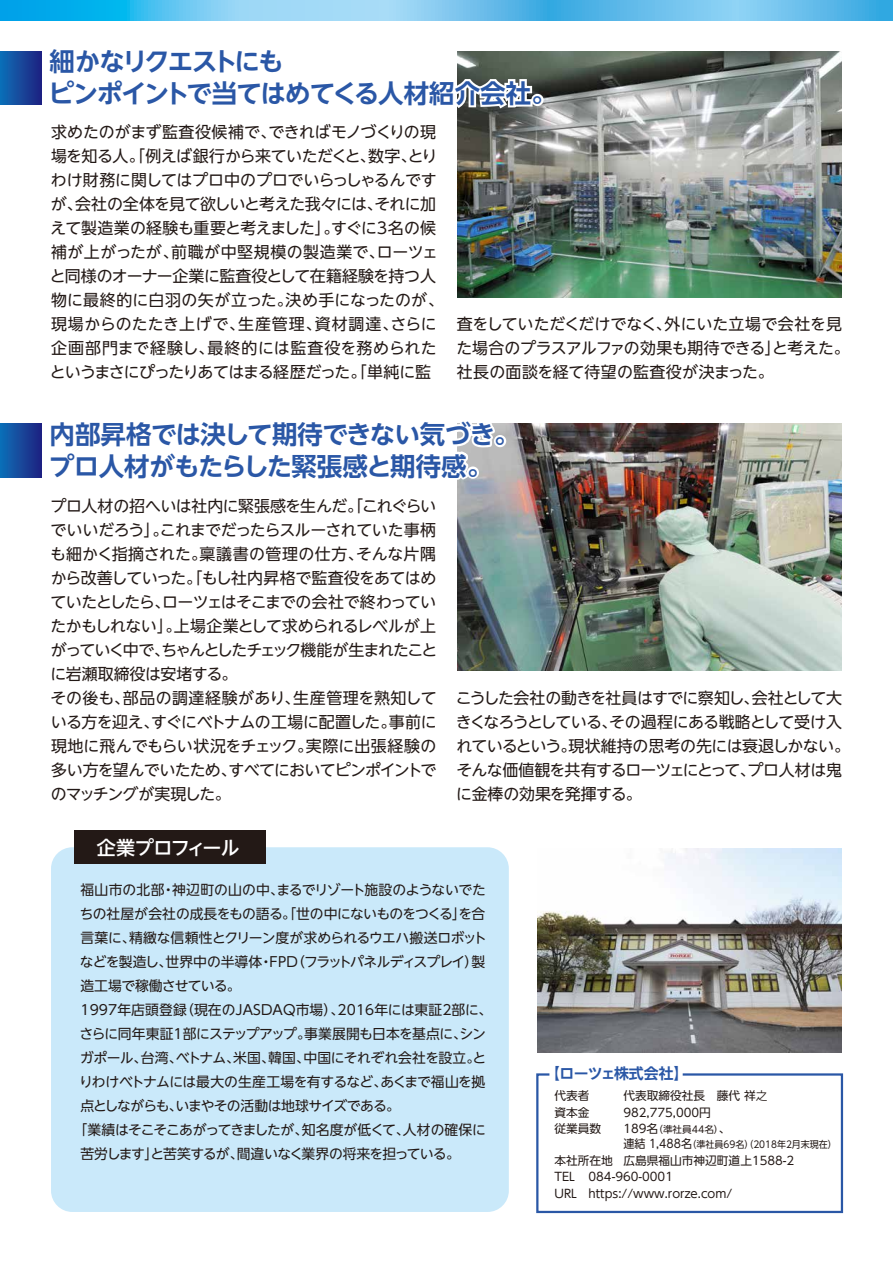
<style>
.page{position:relative;width:893px;height:1263px;background:#fff}
.page>*{position:absolute;margin:0;border:0;box-sizing:border-box;transform-origin:0 0}
.t1{font:700 25.5px/31.5px "UD Shin Go NT Pro De";letter-spacing:-.035em;color:#2a57a6}
.t2{font:500 19.2px "UD Shin Go NT Pro";letter-spacing:-.065em;color:#fff}
.t3{font:15.9px/24px "UD Shin Go NT Pro";letter-spacing:-.025em;color:#231916}
.t4{font:700 14.85px "UD Shin Go NT Pro De";letter-spacing:-.05em;color:#2a57a6}
.t5{font:13.8px "UD Shin Go NT Pro";letter-spacing:-.03em;color:#231916}
.t6{font:13.8px "UD Shin Go NT Pro";letter-spacing:.01em;color:#231916}
.t7{font:13.8px "UD Shin Go NT Pro";letter-spacing:-.065em;color:#231916}
.t8{font:13.8px "UD Shin Go NT Pro";letter-spacing:.005em;color:#231916}
.t9{font:13.8px "UD Shin Go NT Pro";letter-spacing:-.06em;color:#231916}
.t10{font:13.8px "UD Shin Go NT Pro";letter-spacing:-.055em;color:#231916}
.t11{font:11.7px/16.5px "UD Shin Go NT Pro";color:#231916}
.t12{font:9.6px/15px "UD Shin Go NT Pro";color:#231916}
.s1{font-family:"Koz Go Pr 6 N"}
.s2{font-size:11.7px}
</style>
<div class="page">
<svg style="left:0;top:0;width:893px;height:20px;background:#62c1ee"></svg>
<img style="left:537px;top:848px;width:305px;height:204px">
<div style="left:51px;top:847px;width:458px;height:365px;background:#cae9fa;border-radius:21px"></div>
<div style="left:74px;top:831px;width:192px;height:33px;background:#231916"></div>
<svg style="left:536px;top:1073px;width:308px;height:141px"></svg>
<div style="left:0;top:51px;width:42px;height:54px;background:linear-gradient(to right,#0d6fb7,#1e2281)"></div>
<div style="left:0;top:424px;width:42px;height:53px;background:linear-gradient(to right,#0d6fb7,#1e2281)"></div>
<img style="left:457px;top:51px;width:385px;height:247px">
<img style="left:457px;top:424px;width:385px;height:246px">
<svg style="left:457px;top:51px;width:89px;height:60px"></svg>
<svg style="left:457px;top:423px;width:51px;height:61px"></svg>
<h1 class="t1" style="left:49px;top:45px;width:510px">細かなリクエストにも<br>ピンポイントで当てはめてくる人材紹介会社。</h1>
<p class="t3" style="left:50px;top:119px;width:396px">求めたのがまず監査役候補で、できればモノづくりの現場を知る人。「例えば銀行から来ていただくと、数字、とりわけ財務に関してはプロ中のプロでいらっしゃるんですが、会社の全体を見て欲しいと考えた我々には、それに加えて製造業の経験も重要と考えました」。すぐに3名の候補が上がったが、前職が中堅規模の製造業で、ローツェと同様のオーナー企業に監査役として在籍経験を持つ人物に最終的に白羽の矢が立った。決め手になったのが、現場からのたたき上げで、生産管理、資材調達、さらに企画部門まで経験し、最終的には監査役を務められたというまさにぴったりあてはまる経歴だった。「単純に監</p>
<p class="t3" style="left:456px;top:311px;width:395px">査をしていただくだけでなく、外にいた立場で会社を見た場合のプラスアルファの効果も期待できる」と考えた。社長の面談を経て待望の監査役が決まった。</p>
<h1 class="t1" style="left:49px;top:418px;width:472px">内部昇格では決して期待できない気づき。プロ人材がもたらした緊張感と期待感。</h1>
<p class="t3" style="left:50px;top:494px;width:389px">プロ人材の招へいは社内に緊張感を生んだ。「これぐらいでいいだろう」。これまでだったらスルーされていた事柄も細かく指摘された。稟議書の管理の仕方、そんな片隅から改善していった。「もし社内昇格で監査役をあてはめていたとしたら、ローツェはそこまでの会社で終わっていたかもしれない」。上場企業として求められるレベルが上がっていく中で、ちゃんとしたチェック機能が生まれたことに岩瀬取締役は安堵する。<br>その後も、部品の調達経験があり、生産管理を熟知している方を迎え、すぐにベトナムの工場に配置した。事前に現地に飛んでもらい状況をチェック。実際に出張経験の多い方を望んでいたため、すべてにおいてピンポイントでのマッチングが実現した。</p>
<p class="t2" style="left:97px;top:832px;width:144px">企業プロフィール</p>
<p class="t3" style="left:456px;top:686px;width:396px">こうした会社の動きを社員はすでに察知し、会社として大きくなろうとしている、その過程にある戦略として受け入れているという。現状維持の思考の先には衰退しかない。そんな価値観を共有するローツェにとって、プロ人材は鬼に金棒の効果を発揮する。</p>
<p class="t8" style="left:80px;top:878px;width:407px">福山市の北部・神辺町の山の中、まるでリゾート施設のようないでた</p>
<p class="t5" style="left:80px;top:902px;width:407px">ちの社屋が会社の成長をもの語る。「世の中にないものをつくる」を合</p>
<p class="t5" style="left:80px;top:926px;width:408px">言葉に、精緻な信頼性とクリーン度が求められるウエハ搬送ロボット</p>
<p class="t7" style="left:80px;top:950px;width:407px">などを製造し、世界中の半導体・FPD（フラットパネルディスプレイ）製</p>
<p class="t5" style="left:80px;top:974px;width:162px">造工場で稼働させている。</p>
<p class="t6" style="left:80px;top:998px;width:413px">1997年店頭登録（現在のJASDAQ市場）、2016年には東証2部に、</p>
<p class="t5" style="left:80px;top:1022px;width:408px">さらに同年東証1部にステップアップ。事業展開も日本を基点に、シン</p>
<p class="t5" style="left:80px;top:1046px;width:408px">ガポール、台湾、ベトナム、米国、韓国、中国にそれぞれ会社を設立。と</p>
<p class="t5" style="left:79px;top:1070px;width:408px">りわけベトナムには最大の生産工場を有するなど、あくまで福山を拠</p>
<p class="t10" style="left:80px;top:1094px;width:321px">点としながらも、いまやその活動は地球サイズである。</p>
<p class="t5" style="left:74px;top:1118px;width:414px">「業績はそこそこあがってきましたが、知名度が低くて、人材の確保に</p>
<p class="t9" style="left:80px;top:1142px;width:381px">苦労します」と苦笑するが、間違いなく業界の将来を担っている。</p>
<p class="t4" style="left:545px;top:1061px;width:145px">【ローツェ株式会社】</p>
<p class="t11" style="left:554px;top:1087px;width:37px">代表者</p>
<p class="t11" style="left:623px;top:1087px;width:146px">代表取締役社長　藤代 祥<span class="s1">之</span></p>
<p class="t11" style="left:554px;top:1104px;width:37px">資本金</p>
<p class="t11" style="left:623px;top:1104px;width:89px">982,775,000円</p>
<p class="t11" style="left:554px;top:1120px;width:48px">従業員数</p>
<p class="t12" style="left:623px;top:1121px;width:215px"><span class="s2">189名</span>（準社員44名）<span class="s2">、<br>連結 1,488名</span>（準社員69名）（2018年2月末現在）</p>
<p class="t11" style="left:554px;top:1152px;width:241px">本社所在地 広島県福山市神辺町道上1588-2<br>TEL 084-960-0001<br>URL　https://www.rorze.com/</p>
</div>
